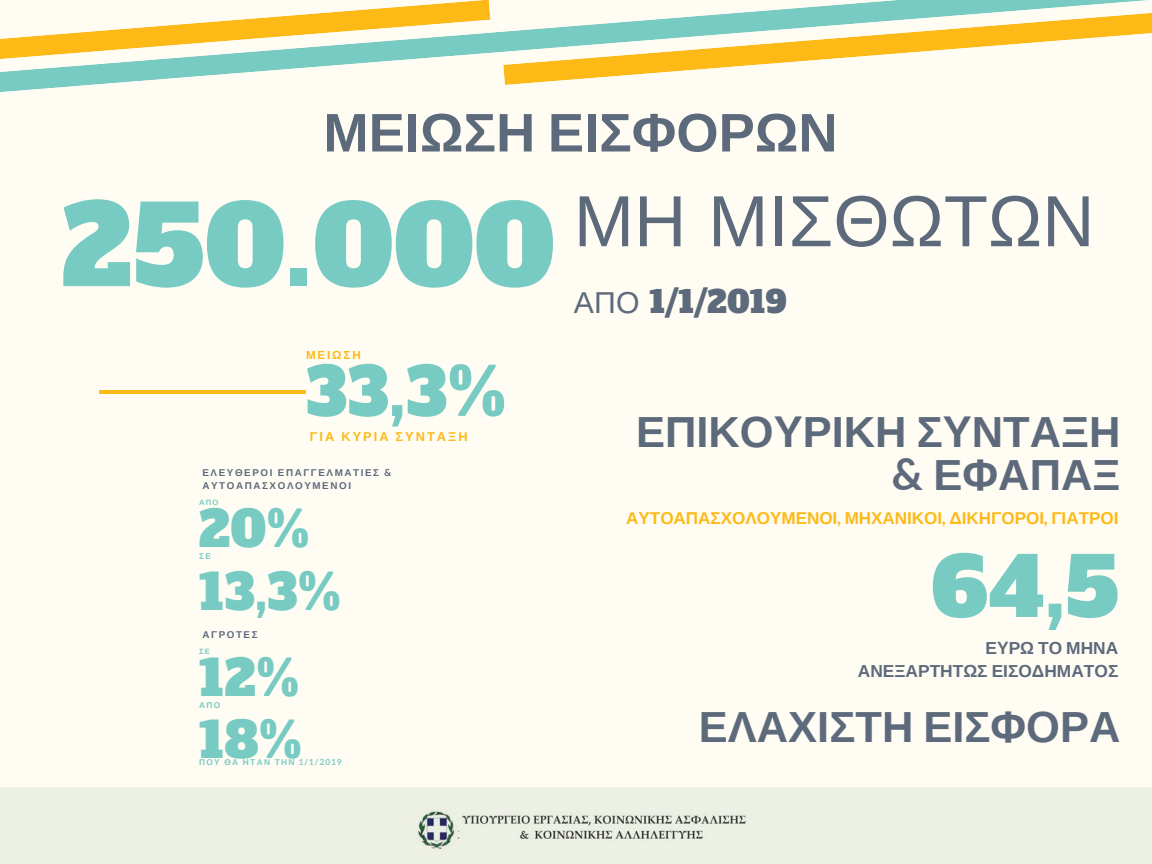
<style>
.page{position:relative;width:1152px;height:864px;background:#fffcf3}
.page>*{position:absolute;margin:0;border:0;box-sizing:border-box;transform-origin:0 0}
.t1{font:108.6px "Alfa Slab One";letter-spacing:.01em;color:#77cbc3}
.t2{font:81px "Alfa Slab One";color:#77cbc3}
.t3{font:72.45px "Liberation Sans";color:#5d6a7b}
.t4{font:65.85px "Alfa Slab One";color:#77cbc3}
.t5{font:700 54.3px "Liberation Sans";color:#5d6a7b}
.t6{font:48.3px "Alfa Slab One";letter-spacing:.01em;color:#77cbc3}
.t7{font:700 43.5px/42.8px "Liberation Sans";color:#5d6a7b;text-align:right}
.t8{font:30.15px "Alfa Slab One";color:#5d6a7b}
.t9{font:700 17.4px/23.7px "Liberation Sans";color:#5d6a7b;text-align:right}
.t10{font:700 17.1px "Liberation Sans";color:#fdb916}
.t11{font:700 12.75px "Liberation Sans";letter-spacing:.16em;color:#fdb916}
.t12{font:700 11.7px "Liberation Sans";letter-spacing:.16em;color:#fdb916}
.t13{font:700 9.9px/13.5px "Liberation Sans";letter-spacing:.16em;color:#5d6a7b}
.t14{font:700 8.4px "Liberation Sans";letter-spacing:.16em;color:#77cbc3}
.t15{font:700 7.65px "Liberation Sans";color:#77cbc3}
.s1{font-family:"Aleo"}
.s2{font-family:"Liberation Sans"}
</style>
<div class="page">
<hr style="left:99px;top:390px;width:207px;height:4px;background:#fdb916">
<svg style="left:0;top:0;width:1147px;height:92px"></svg>
<svg style="left:503px;top:13px;width:649px;height:72px"></svg>
<svg style="left:0;top:0;width:490px;height:59px"></svg>
<div style="left:0;top:788px;width:1152px;height:76px;background:#edf0e5"></div>
<h3 class="t5" style="left:323px;top:102px;width:516px">ΜΕΙΩΣΗ ΕΙΣΦΟΡΩΝ</h3>
<h1 class="t1" style="left:62px;top:174px;width:494px">250.000</h1>
<p class="t12" style="left:306px;top:348px;width:56px">ΜΕΙΩΣΗ</p>
<h3 class="t4" style="left:306px;top:348px;width:202px">33,3%</h3>
<p class="t11" style="left:310px;top:429px;width:159px">ΓΙΑ ΚΥΡΙΑ ΣΥΝΤΑΞΗ</p>
<p class="t13" style="left:202px;top:466px;width:191px">ΕΛΕΥΘΕΡΟΙ ΕΠΑΓΓΕΛΜΑΤΙΕΣ <span class="s1">&amp;<br></span>ΑΥΤΟΑΠΑΣΧΟΛΟΥΜΕΝΟΙ</p>
<p class="t15" style="left:199px;top:498px;width:21px">ΑΠΟ</p>
<h3 class="t6" style="left:199px;top:497px;width:112px">20%</h3>
<p class="t14" style="left:199px;top:552px;width:13px">ΣΕ</p>
<h3 class="t6" style="left:199px;top:560px;width:143px">13,3%</h3>
<p class="t13" style="left:202px;top:628px;width:57px">ΑΓΡΟΤΕΣ</p>
<p class="t15" style="left:199px;top:647px;width:12px">ΣΕ</p>
<h3 class="t6" style="left:199px;top:646px;width:102px">12%</h3>
<p class="t14" style="left:199px;top:700px;width:23px">ΑΠΟ</p>
<h3 class="t6" style="left:199px;top:708px;width:104px">18%</h3>
<p class="t14" style="left:199px;top:757px;width:144px">ΠΟΥ ΘΑ ΗΤΑΝ ΤΗΝ <span class="s1">1/1/2019</span></p>
<h3 class="t3" style="left:574px;top:181px;width:522px">ΜΗ ΜΙΣΘΩΤΩΝ</h3>
<h3 class="t8" style="left:574px;top:282px;width:215px"><span class="s2">ΑΠΟ</span> 1/1/2019</h3>
<h3 class="t7" style="left:636px;top:411px;width:486px">ΕΠΙΚΟΥΡΙΚΗ ΣΥΝΤΑΞΗ <span class="s1">&amp;</span> ΕΦΑΠΑΞ</h3>
<h3 class="t10" style="left:626px;top:509px;width:494px">ΑΥΤΟΑΠΑΣΧΟΛΟΥΜΕΝΟΙ<span class="s1">,</span> ΜΗΧΑΝΙΚΟΙ<span class="s1">,</span> ΔΙΚΗΓΟΡΟΙ<span class="s1">,</span> ΓΙΑΤΡΟΙ</h3>
<h2 class="t2" style="left:931px;top:533px;width:189px">64,5</h2>
<h3 class="t9" style="left:858px;top:636px;width:262px">ΕΥΡΩ ΤΟ ΜΗΝΑ<br>ΑΝΕΞΑΡΤΗΤΩΣ ΕΙΣΟΔΗΜΑΤΟΣ</h3>
<h3 class="t7" style="left:699px;top:706px;width:423px">ΕΛΑΧΙΣΤΗ ΕΙΣΦΟΡΑ</h3>
</div>
